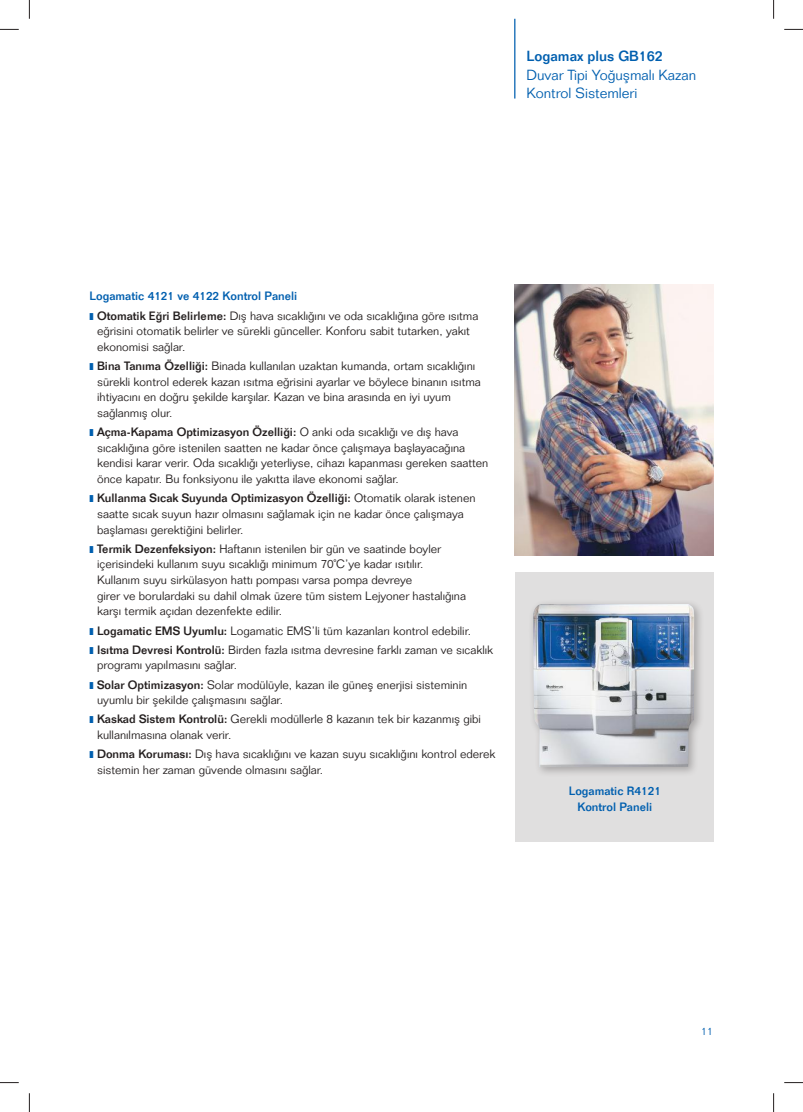
<style>
.page{position:relative;width:803px;height:1112px;background:#fff}
.page>*{position:absolute;margin:0;border:0;box-sizing:border-box;transform-origin:0 0}
.t1{font:300 14.38px/18.8px "Folio Std";color:#005faf}
.t2{font:500 14.38px "Folio Std";color:#005faf}
.t3{font:300 11.88px/15.6px "Folio Std";color:#241f1f}
.t4{font:500 11.88px/15.6px "Folio Std";color:#005faf;text-align:center}
.t5{font:300 10.62px "Folio Std";color:#005faf}
.s1{font-weight:500;color:#005faf}
.s2{font-weight:500}
</style>
<div class="page">
<div style="left:516px;top:572px;width:198px;height:269px;background:#e0dfdf"></div>
<img style="left:515px;top:284px;width:198px;height:271px">
<hr style="left:514px;top:19px;width:1px;height:79px;background:#005faf">
<div style="left:528px;top:598px;width:176px;height:179px;background:#241f1f;opacity:.3"></div>
<img style="left:533px;top:603px;width:161px;height:164px">
<svg style="left:0;top:29px;width:19px;height:1px"></svg>
<svg style="left:784px;top:29px;width:19px;height:1px"></svg>
<svg style="left:0;top:1082px;width:19px;height:1px"></svg>
<svg style="left:784px;top:1082px;width:19px;height:1px"></svg>
<svg style="left:29px;top:0;width:1px;height:19px"></svg>
<svg style="left:29px;top:1093px;width:1px;height:18px"></svg>
<svg style="left:773px;top:0;width:1px;height:19px"></svg>
<svg style="left:773px;top:1093px;width:1px;height:18px"></svg>
<p class="t2" style="left:526px;top:47px;width:138px">Logamax plus GB162</p>
<p class="t1" style="left:526px;top:65px;width:171px">Duvar Tipi Yoğuşmalı Kazan<br>Kontrol Sistemleri</p>
<p class="t3" style="left:97px;top:287px;width:383px;line-height:19.1px;text-indent:-7px"><span class="s1">Logamatic 4121 ve 4122 Kontrol Paneli<br></span><span class="s2">Otomatik Eğri Belirleme:</span> Dış hava sıcaklığını ve oda sıcaklığına göre ısıtma</p>
<p class="t3" style="left:97px;top:323px;width:374px">eğrisini otomatik belirler ve sürekli günceller. Konforu sabit tutarken, yakıt ekonomisi sağlar.</p>
<p class="t3" style="left:97px;top:358px;width:385px"><span class="s2">Bina Tanıma Özelliği:</span> Binada kullanılan uzaktan kumanda, ortam sıcaklığını sürekli kontrol ederek kazan ısıtma eğrisini ayarlar ve böylece binanın ısıtma ihtiyacını en doğru şekilde karşılar. Kazan ve bina arasında en iyi uyum sağlanmış olur.</p>
<p class="t3" style="left:97px;top:424px;width:393px"><span class="s2">Açma-Kapama Optimizasyon Özelliği:</span> O anki oda sıcaklığı ve dış hava sıcaklığına göre istenilen saatten ne kadar önce çalışmaya başlayacağına kendisi karar verir. Oda sıcaklığı yeterliyse, cihazı kapanması gereken saatten önce kapatır. Bu fonksiyonu ile yakıtta ilave ekonomi sağlar.</p>
<p class="t3" style="left:97px;top:490px;width:380px"><span class="s2">Kullanma Sıcak Suyunda Optimizasyon Özelliği:</span> Otomatik olarak istenen saatte sıcak suyun hazır olmasını sağlamak için ne kadar önce çalışmaya başlaması gerektiğini belirler.</p>
<p class="t3" style="left:97px;top:540px;width:370px"><span class="s2">Termik Dezenfeksiyon:</span> Haftanın istenilen bir gün ve saatinde boyler içerisindeki kullanım suyu sıcaklığı minimum 70˚C’ye kadar ısıtılır.<br>Kullanım suyu sirkülasyon hattı pompası varsa pompa devreye<br>girer ve borulardaki su dahil olmak üzere tüm sistem Lejyoner hastalığına karşı termik açıdan dezenfekte edilir.</p>
<p class="t3" style="left:97px;top:620px;width:398px;line-height:19.1px"><span class="s2">Logamatic EMS Uyumlu:</span> Logamatic EMS’li tüm kazanları kontrol edebilir.<br><span class="s2">Isıtma Devresi Kontrolü:</span> Birden fazla ısıtma devresine farklı zaman ve sıcaklık</p>
<p class="t3" style="left:97px;top:655px;width:372px;line-height:19.1px">programı yapılmasını sağlar.<br><span class="s2">Solar Optimizasyon:</span> Solar modülüyle, kazan ile güneş enerjisi sisteminin</p>
<p class="t3" style="left:97px;top:690px;width:385px;line-height:19.1px">uyumlu bir şekilde çalışmasını sağlar.<br><span class="s2">Kaskad Sistem Kontrolü:</span> Gerekli modüllerle 8 kazanın tek bir kazanmış gibi</p>
<p class="t3" style="left:97px;top:725px;width:400px;line-height:19.1px">kullanılmasına olanak verir.<br><span class="s2">Donma Koruması:</span> Dış hava sıcaklığını ve kazan suyu sıcaklığını kontrol ederek</p>
<p class="t3" style="left:97px;top:761px;width:228px">sistemin her zaman güvende olmasını sağlar.</p>
<p class="t4" style="left:569px;top:782px;width:94px">Logamatic R4121<br>Kontrol Paneli</p>
<p class="t5" style="left:701px;top:1024px;width:13px">11</p>
</div>
